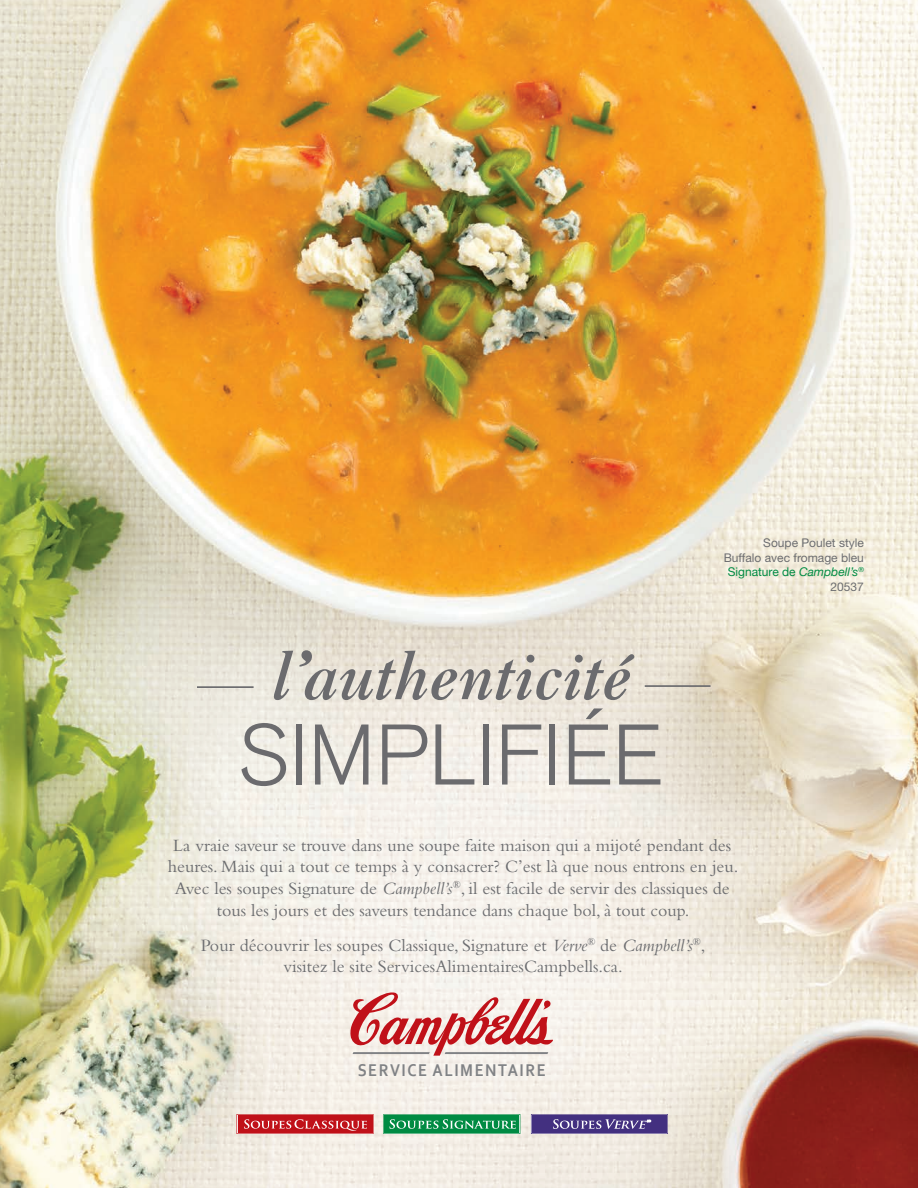
<style>
.page{position:relative;width:918px;height:1188px;background:#fff}
.page>*{position:absolute;margin:0;border:0;box-sizing:border-box;transform-origin:0 0}
.t1{font:300 85.05px "Akzidenz Grotesk BE";letter-spacing:-.005em;color:#6b6b6e}
.t2{font:italic 65.85px "Caslon Three";letter-spacing:-.02em;color:#6b6b6e}
.t3{font:18px/21.6px "Bembo";color:#6c6d70;text-align:center}
.t4{font:700 17.85px "Corbel";letter-spacing:.1em;color:#808285;scale:.87 1}
.t5{font:12px/14.4px "Helvetica Neue LT Std";color:#6c6d70;text-align:right}
.t6{font:12px "Helvetica Neue";color:#008b43}
.s1{font-style:italic}
</style>
<div class="page">
<img style="left:0;top:0;width:918px;height:1188px">
<svg style="left:531px;top:1114px;width:137px;height:20px;background:#5c4b90"></svg>
<svg style="left:236px;top:1114px;width:138px;height:20px;background:#c9363d"></svg>
<svg style="left:383px;top:1114px;width:137px;height:20px;background:#299d60"></svg>
<svg style="left:350px;top:991px;width:204px;height:65px;background:#e2a9a8"></svg>
<hr style="left:197px;top:686px;width:57px;height:2px;background:#6b6b6e">
<hr style="left:645px;top:685px;width:66px;height:2px;background:#6b6b6e">
<h2 class="t2" style="left:272px;top:636px;width:361px">l’authenticité</h2>
<h1 class="t1" style="left:237px;top:707px;width:428px">SIMPLIFIÉE</h1>
<p class="t5" style="left:724px;top:536px;width:142px">Soupe Poulet style<br>Buffalo avec fromage bleu</p>
<p class="t6" style="left:728px;top:565px;width:138px">Signature de <span class="s1">Campbell’s</span><sup>®</sup></p>
<p class="t5" style="left:831px;top:579px;width:35px">20537</p>
<p class="t3" style="left:168px;top:834px;width:572px">La vraie saveur se trouve dans une soupe faite maison qui a mijoté pendant des heures. Mais qui a tout ce temps à y consacrer? C’est là que nous entrons en jeu.<br>Avec les soupes Signature de <span class="s1">Campbell’s</span><sup>®</sup>, il est facile de servir des classiques de tous les jours et des saveurs tendance dans chaque bol, à tout coup.</p>
<p class="t3" style="left:201px;top:934px;width:506px">Pour découvrir les soupes Classique, Signature et <span class="s1">Verve</span><sup>®</sup> de <span class="s1">Campbell’s</span><sup>®</sup>, visitez le site ServicesAlimentairesCampbells.ca.</p>
<p class="t4" style="left:358px;top:1059px;width:218px">SERVICE ALIMENTAIRE</p>
</div>
